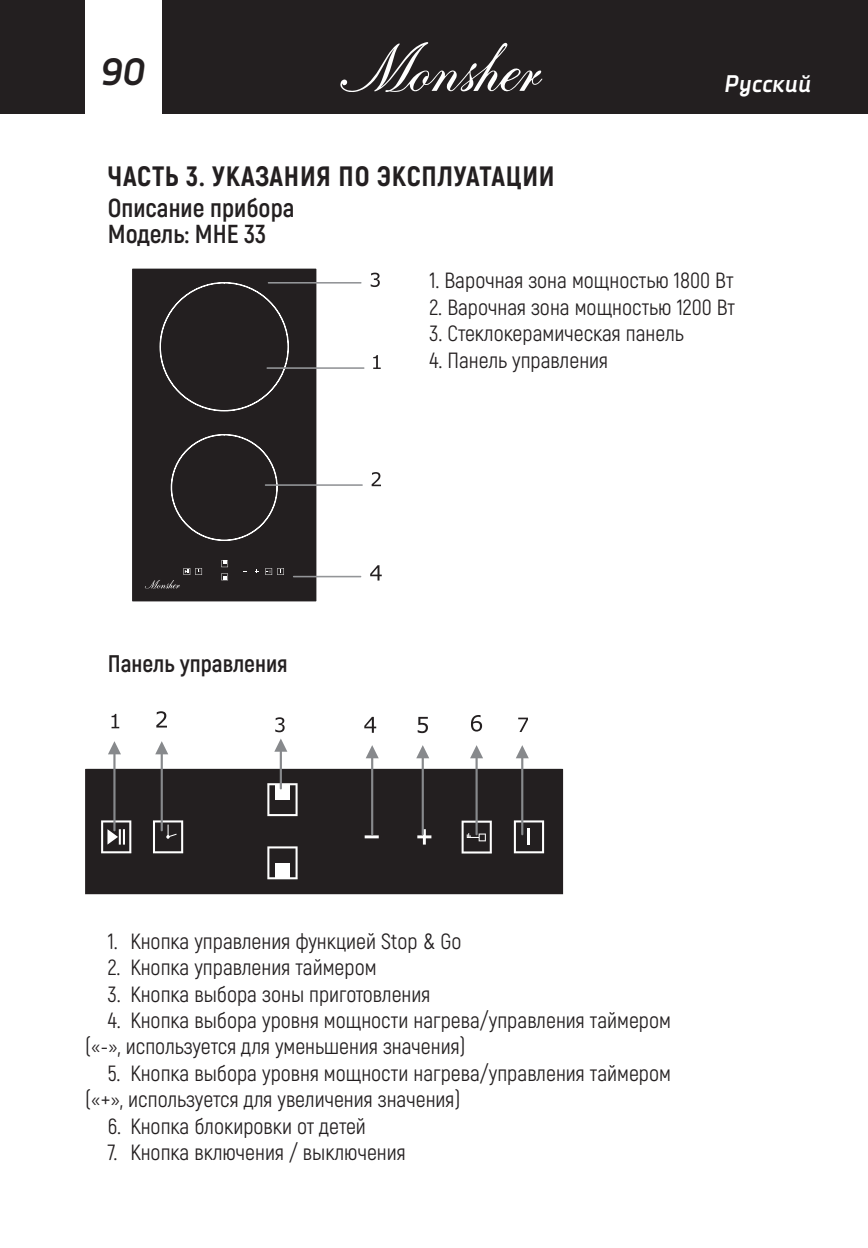
<style>
.page{position:relative;width:868px;height:1248px;background:#fff}
.page>*{position:absolute;margin:0;border:0;box-sizing:border-box;transform-origin:0 0}
.t1{font:italic 700 38px "Decima Nova Pro";color:#231f20}
.t2{font:800 28px "Akrobat";letter-spacing:.03em;color:#231f20}
.t3{font:700 26px/25.6px "Akrobat";color:#231f20}
.t4{font:700 24px "Akrobat";color:#231f20}
.t5{font:italic 700 24px "Decima Nova Pro";color:#fff}
.t6{font:22px/26.4px "Akrobat";color:#231f20}
</style>
<div class="page">
<div style="left:0;top:0;width:867px;height:113px;background:#231f20"></div>
<hr style="left:867px;top:0;width:1px;height:113px;background:#231f20">
<div style="left:85px;top:0;width:77px;height:119px;background:#fff"></div>
<svg style="left:340px;top:42px;width:202px;height:50px"></svg>
<div style="left:132px;top:268px;width:184px;height:333px;background:#231f20"></div>
<div style="left:171px;top:434px;width:106px;height:107px;background:#231f20"></div>
<div style="left:159px;top:282px;width:130px;height:129px;background:#231f20"></div>
<svg style="left:221px;top:573px;width:7px;height:7px"></svg>
<svg style="left:221px;top:560px;width:7px;height:7px"></svg>
<svg style="left:265px;top:568px;width:19px;height:7px"></svg>
<svg style="left:144px;top:568px;width:58px;height:20px"></svg>
<hr style="left:266px;top:367px;width:98px;height:2px;background:#939598">
<svg style="left:373px;top:355px;width:7px;height:14px"></svg>
<hr style="left:265px;top:484px;width:98px;height:2px;background:#939598">
<svg style="left:371px;top:472px;width:10px;height:14px"></svg>
<hr style="left:268px;top:282px;width:93px;height:1px;background:#939598">
<svg style="left:370px;top:272px;width:10px;height:15px"></svg>
<hr style="left:293px;top:575px;width:68px;height:2px;background:#939598">
<svg style="left:370px;top:565px;width:11px;height:15px"></svg>
<div style="left:85px;top:768px;width:478px;height:126px;background:#231f20"></div>
<svg style="left:267px;top:846px;width:30px;height:33px"></svg>
<div style="left:275px;top:862px;width:14px;height:16px;background:#fff"></div>
<svg style="left:101px;top:741px;width:30px;height:112px"></svg>
<svg style="left:153px;top:741px;width:30px;height:112px"></svg>
<svg style="left:111px;top:713px;width:8px;height:15px"></svg>
<svg style="left:156px;top:711px;width:11px;height:16px"></svg>
<svg style="left:364px;top:716px;width:12px;height:16px"></svg>
<svg style="left:364px;top:745px;width:67px;height:99px"></svg>
<svg style="left:417px;top:716px;width:11px;height:17px"></svg>
<svg style="left:461px;top:745px;width:30px;height:108px"></svg>
<svg style="left:471px;top:715px;width:11px;height:16px"></svg>
<svg style="left:514px;top:745px;width:30px;height:108px"></svg>
<svg style="left:518px;top:717px;width:10px;height:15px"></svg>
<svg style="left:275px;top:717px;width:9px;height:15px"></svg>
<svg style="left:267px;top:738px;width:30px;height:78px"></svg>
<h1 class="t1" style="left:101px;top:50px;width:46px">90</h1>
<p class="t2" style="left:108px;top:158px;width:448px">ЧАСТЬ 3. УКАЗАНИЯ ПО ЭКСПЛУАТАЦИИ</p>
<p class="t3" style="left:108px;top:195px;width:188px">Описание прибора<br>Модель: MHE 33</p>
<p class="t5" style="left:724px;top:70px;width:88px">Русский</p>
<p class="t4" style="left:108px;top:648px;width:181px">Панель управления</p>
<p class="t6" style="left:429px;top:267px;width:305px">1. Варочная зона мощностью 1800 Вт</p>
<p class="t6" style="left:429px;top:294px;width:307px">2. Варочная зона мощностью 1200 Вт</p>
<p class="t6" style="left:429px;top:320px;width:256px">3. Стеклокерамическая панель</p>
<p class="t6" style="left:429px;top:347px;width:180px">4. Панель управления</p>
<p class="t6" style="left:108px;top:927px;width:355px">1. Кнопка управления функцией Stop &amp; Go</p>
<p class="t6" style="left:108px;top:954px;width:270px">2. Кнопка управления таймером</p>
<p class="t6" style="left:108px;top:980px;width:324px">3. Кнопка выбора зоны приготовления</p>
<p class="t6" style="left:85px;top:1006px;width:587px;text-indent:23px">4. Кнопка выбора уровня мощности нагрева/управления таймером («-», используется для уменьшения значения)</p>
<p class="t6" style="left:85px;top:1059px;width:587px;text-indent:23px">5. Кнопка выбора уровня мощности нагрева/управления таймером («+», используется для увеличения значения)</p>
<p class="t6" style="left:108px;top:1112px;width:260px">6. Кнопка блокировки от детей</p>
<p class="t6" style="left:108px;top:1138px;width:299px">7. Кнопка включения / выключения</p>
</div>
